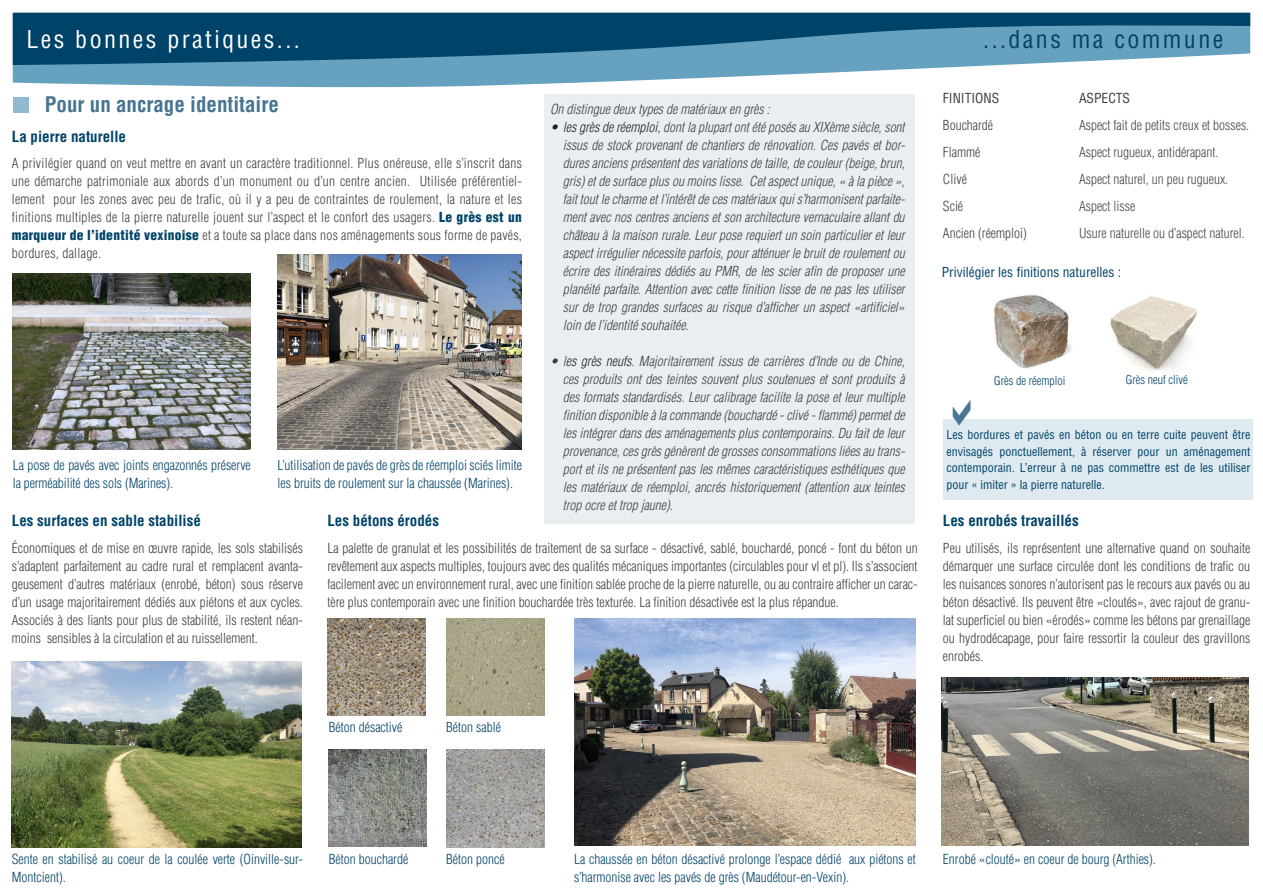
<style>
.page{position:relative;width:1263px;height:893px;background:#fff}
.page>*{position:absolute;margin:0;border:0;box-sizing:border-box;transform-origin:0 0}
.t1{font:condensed 24px "Helvetica LT Std";letter-spacing:.1em;color:#fff}
.t2{font:condensed 24px "Helvetica LT Std";letter-spacing:.1em;color:#004368}
.t3{font:700 condensed 21px "Helvetica LT Std";color:#477491}
.t4{font:700 condensed 15px "Helvetica LT Std";color:#004368}
.t5{font:300 condensed 13.5px/18px "Helvetica LT Std";color:#3e3e3f;text-align:justify}
.t6{font:italic 300 condensed 13.5px/18px "Helvetica LT Std";color:#3e3e3f;text-align:justify}
.t7{font:300 condensed 13.5px/18px "Helvetica LT Std";color:#004368}
.t8{font:300 condensed 13.5px "Helvetica LT Std";color:#454647}
.t9{font:condensed 13.5px "Helvetica LT Std";color:#004368}
.t10{font:condensed 13.5px "Helvetica LT Std";color:#3e3e3f}
.t11{font:condensed 12px/16.5px "Helvetica LT Std";color:#004368;text-align:justify}
.t12{font:300 condensed 12px "Helvetica LT Std";color:#004368}
.s1{font-weight:900;color:#004368}
.s2{color:#231f20}
</style>
<div class="page">
<img style="left:1110px;top:296px;width:88px;height:75px">
<div style="left:943px;top:419px;width:309px;height:81px;background:#deeaf0"></div>
<div style="left:544px;top:94px;width:371px;height:430px;background:#e9eef1"></div>
<svg style="left:13px;top:65px;width:985px;height:23px;fill:#66a1bf"></svg>
<svg style="left:13px;top:13px;width:1237px;height:52px;background:#296789"></svg>
<div style="left:13px;top:97px;width:16px;height:16px;background:#91bad0"></div>
<img style="left:278px;top:254px;width:244px;height:195px">
<img style="left:13px;top:273px;width:238px;height:176px">
<img style="left:446px;top:618px;width:98px;height:98px">
<img style="left:329px;top:749px;width:98px;height:98px">
<img style="left:446px;top:749px;width:98px;height:98px">
<img style="left:327px;top:618px;width:98px;height:98px">
<img style="left:574px;top:618px;width:341px;height:228px">
<img style="left:942px;top:677px;width:307px;height:169px">
<img style="left:12px;top:662px;width:290px;height:185px">
<img style="left:994px;top:294px;width:78px;height:75px">
<p class="t1" style="left:26px;top:25px;width:275px">Les bonnes pratiques...</p>
<p class="t2" style="left:983px;top:25px;width:242px">...dans ma commune</p>
<p class="t3" style="left:45px;top:91px;width:235px">Pour un ancrage identitaire</p>
<p class="t4" style="left:12px;top:127px;width:116px">La pierre naturelle</p>
<p class="t5" style="left:12px;top:154px;width:512px">A privilégier quand on veut mettre en avant un caractère traditionnel. Plus onéreuse, elle s’inscrit dans une démarche patrimoniale aux abords d’un monument ou d’un centre ancien. Utilisée préférentiel&shy;lement pour les zones avec peu de trafic, où il y a peu de contraintes de roulement, la nature et les finitions multiples de la pierre naturelle jouent sur l’aspect et le confort des usagers. <span class="s1">Le grès est un marqueur de l’identité vexinoise</span> et a toute sa place dans nos aménagements sous forme de pavés, bordures, dallage.</p>
<p class="t7" style="left:13px;top:456px;width:240px">La pose de pavés avec joints engazonnés préserve la perméabilité des sols (Marines).</p>
<p class="t7" style="left:278px;top:456px;width:246px">L’utilisation de pavés de grès de réemploi sciés limite les bruits de roulement sur la chaussée (Marines).</p>
<p class="t6" style="left:550px;top:100px;width:221px">On distingue deux types de matériaux en grès :</p>
<p class="t6" style="left:563px;top:118px;width:344px;text-indent:-13px"><span class="s2">• les grès de réemploi,</span> dont la plupart ont été posés au XIXème siècle, sont issus de stock provenant de chantiers de rénovation. Ces pavés et bor&shy;dures anciens présentent des variations de taille, de couleur (beige, brun, gris) et de surface plus ou moins lisse. Cet aspect unique, « à la pièce », fait tout le charme et l’intérêt de ces matériaux qui s’harmonisent parfaite&shy;ment avec nos centres anciens et son architecture vernaculaire allant du château à la maison rurale. Leur pose requiert un soin particulier et leur aspect irrégulier nécessite parfois, pour atténuer le bruit de roulement ou écrire des itinéraires dédiés au PMR, de les scier afin de proposer une planéité parfaite. Attention avec cette finition lisse de ne pas les utiliser sur de trop grandes surfaces au risque d’afficher un aspect «artificiel» loin de l’identité souhaitée.</p>
<p class="t6" style="left:563px;top:352px;width:344px;text-indent:-13px">• l<span class="s2">es grès neufs</span>. Majoritairement issus de carrières d’Inde ou de Chine, ces produits ont des teintes souvent plus soutenues et sont produits à des formats standardisés. Leur calibrage facilite la pose et leur multiple finition disponible à la commande (bouchardé - clivé - flammé) permet de les intégrer dans des aménagements plus contemporains. Du fait de leur provenance, ces grès génèrent de grosses consommations liées au trans&shy;port et ils ne présentent pas les mêmes caractéristiques esthétiques que les matériaux de réemploi, ancrés historiquement (attention aux teintes trop ocre et trop jaune).</p>
<p class="t4" style="left:12px;top:511px;width:191px">Les surfaces en sable stabilisé</p>
<p class="t5" style="left:12px;top:539px;width:293px">Économiques et de mise en œuvre rapide, les sols stabilisés s’adaptent parfaitement au cadre rural et remplacent avanta&shy;geusement d’autres matériaux (enrobé, béton) sous réserve d’un usage majoritairement dédiés aux piétons et aux cycles.<br>Associés à des liants pour plus de stabilité, ils restent néan&shy;moins sensibles à la circulation et au ruissellement.</p>
<p class="t4" style="left:327px;top:511px;width:113px">Les bétons érodés</p>
<p class="t5" style="left:327px;top:539px;width:592px">La palette de granulat et les possibilités de traitement de sa surface - désactivé, sablé, bouchardé, poncé - font du béton un revêtement aux aspects multiples, toujours avec des qualités mécaniques importantes (circulables pour vl et pl). Ils s’associent facilement avec un environnement rural, avec une finition sablée proche de la pierre naturelle, ou au contraire afficher un carac&shy;tère plus contemporain avec une finition bouchardée très texturée. La finition désactivée est la plus répandue.</p>
<p class="t7" style="left:329px;top:718px;width:75px">Béton désactivé</p>
<p class="t7" style="left:446px;top:718px;width:56px">Béton sablé</p>
<p class="t10" style="left:943px;top:89px;width:58px">FINITIONS</p>
<p class="t5" style="left:943px;top:116px;width:52px">Bouchardé</p>
<p class="t5" style="left:943px;top:143px;width:39px">Flammé</p>
<p class="t5" style="left:943px;top:170px;width:26px">Clivé</p>
<p class="t5" style="left:943px;top:197px;width:22px">Scié</p>
<p class="t5" style="left:943px;top:224px;width:85px">Ancien (réemploi)</p>
<p class="t10" style="left:1079px;top:89px;width:53px">ASPECTS</p>
<p class="t8" style="left:1079px;top:116px;width:172px">Aspect fait de petits creux et bosses.</p>
<p class="t8" style="left:1079px;top:143px;width:141px">Aspect rugueux, antidérapant.</p>
<p class="t8" style="left:1079px;top:170px;width:151px">Aspect naturel, un peu rugueux.</p>
<p class="t8" style="left:1079px;top:197px;width:58px">Aspect lisse</p>
<p class="t8" style="left:1079px;top:224px;width:167px">Usure naturelle ou d’aspect naturel.</p>
<p class="t9" style="left:942px;top:263px;width:181px">Privilégier les finitions naturelles :</p>
<p class="t12" style="left:994px;top:373px;width:73px">Grès de réemploi</p>
<p class="t12" style="left:1126px;top:372px;width:63px">Grès neuf clivé</p>
<p class="t11" style="left:946px;top:426px;width:305px">Les bordures et pavés en béton ou en terre cuite peuvent être envisagés ponctuellement, à réserver pour un aménagement contemporain. L’erreur à ne pas commettre est de les utiliser pour « imiter » la pierre naturelle.</p>
<p class="t4" style="left:943px;top:511px;width:137px">Les enrobés travaillés</p>
<p class="t5" style="left:943px;top:539px;width:309px">Peu utilisés, ils représentent une alternative quand on souhaite démarquer une surface circulée dont les conditions de trafic ou les nuisances sonores n’autorisent pas le recours aux pavés ou au béton désactivé. Ils peuvent être «cloutés», avec rajout de granu&shy;lat superficiel ou bien «érodés» comme les bétons par grenaillage ou hydrodécapage, pour faire ressortir la couleur des gravillons enrobés.</p>
<p class="t7" style="left:12px;top:850px;width:293px">Sente en stabilisé au coeur de la coulée verte (Oinville-sur-<br>Montcient).</p>
<p class="t7" style="left:329px;top:850px;width:81px">Béton bouchardé</p>
<p class="t7" style="left:446px;top:850px;width:60px">Béton poncé</p>
<p class="t7" style="left:574px;top:850px;width:343px">La chaussée en béton désactivé prolonge l’espace dédié aux piétons et s’harmonise avec les pavés de grès (Maudétour-en-Vexin).</p>
<p class="t7" style="left:943px;top:850px;width:214px">Enrobé «clouté» en coeur de bourg (Arthies).</p>
</div>
